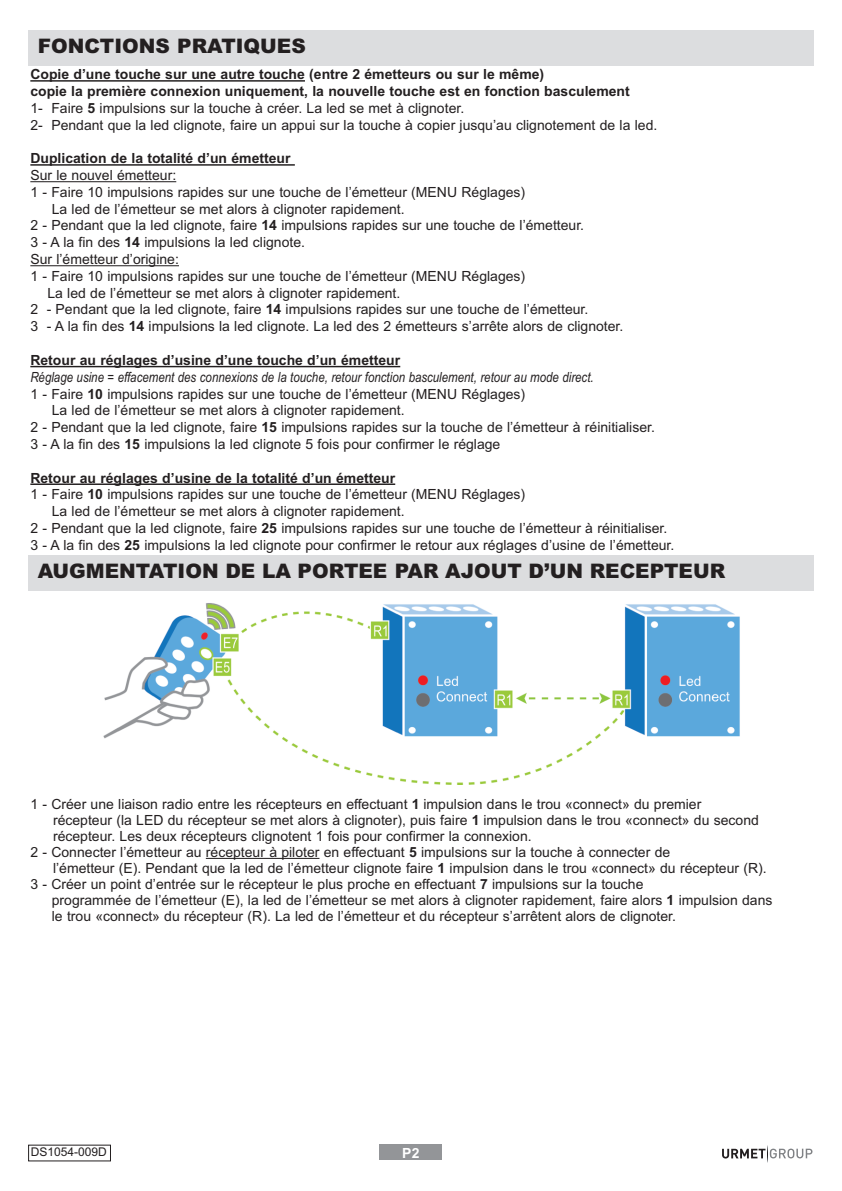
<style>
.page{position:relative;width:842px;height:1191px;background:#fff}
.page>*{position:absolute;margin:0;border:0;box-sizing:border-box;transform-origin:0 0}
.t1{font:900 20px "Arial";color:#231f20}
.t2{font:14px/16.8px "Arial";color:#231f20}
.t3{font:700 14px "Arial";color:#231f20}
.t4{font:italic 14px "Arial Narrow";color:#231f20}
.t5{font:700 14px "Arial";color:#fff}
.t6{font:12px "Arial";color:#231f20}
.s1{font-weight:700}
</style>
<div class="page">
<div style="left:28px;top:30px;width:786px;height:36px;background:#dcdddf"></div>
<hr style="left:30px;top:80px;width:275px;height:2px;background:#231f20">
<hr style="left:30px;top:164px;width:265px;height:2px;background:#231f20">
<hr style="left:30px;top:181px;width:146px;height:1px;background:#231f20">
<hr style="left:30px;top:265px;width:149px;height:1px;background:#231f20">
<hr style="left:30px;top:366px;width:370px;height:1px;background:#231f20">
<hr style="left:30px;top:483px;width:365px;height:2px;background:#231f20">
<div style="left:28px;top:555px;width:786px;height:36px;background:#dcdddf"></div>
<img style="left:103px;top:603px;width:637px;height:182px">
<hr style="left:206px;top:858px;width:113px;height:1px;background:#231f20">
<svg style="left:722px;top:1148px;width:90px;height:10px"></svg>
<div style="left:380px;top:1144px;width:62px;height:15px;background:#939598"></div>
<h1 class="t1" style="left:38px;top:35px;width:270px">FONCTIONS PRATIQUES</h1>
<p class="t2" style="left:30px;top:66px;width:628px"><span class="s1">Copie d’une touche sur une autre touche (entre 2 émetteurs ou sur le même)<br>copie la première connexion uniquement, la nouvelle touche est en fonction basculement<br></span>1- Faire <span class="s1">5</span> impulsions sur la touche à créer. La led se met à clignoter.<br>2- Pendant que la led clignote, faire un appui sur la touche à copier jusqu’au clignotement de la led.</p>
<p class="t3" style="left:30px;top:150px;width:262px">duplication de la totalité d’un émetteur</p>
<p class="t2" style="left:30px;top:167px;width:147px">Sur le nouvel émetteur:</p>
<p class="t2" style="left:30px;top:184px;width:496px">1 - Faire 10 impulsions rapides sur une touche de l’émetteur (MENU Réglages)</p>
<p class="t2" style="left:52px;top:200px;width:354px">La led de l’émetteur se met alors à clignoter rapidement.</p>
<p class="t2" style="left:30px;top:217px;width:555px">2 - Pendant que la led clignote, faire <span class="s1">14</span> impulsions rapides sur une touche de l’émetteur.</p>
<p class="t2" style="left:30px;top:234px;width:276px">3 - A la fin des <span class="s1">14</span> impulsions la led clignote.</p>
<p class="t2" style="left:30px;top:251px;width:150px">Sur l’émetteur d’origine:</p>
<p class="t2" style="left:30px;top:268px;width:496px">1 - Faire 10 impulsions rapides sur une touche de l’émetteur (MENU Réglages)</p>
<p class="t2" style="left:47px;top:284px;width:354px">La led de l’émetteur se met alors à clignoter rapidement.</p>
<p class="t2" style="left:30px;top:301px;width:560px">2 - Pendant que la led clignote, faire <span class="s1">14</span> impulsions rapides sur une touche de l’émetteur.</p>
<p class="t2" style="left:30px;top:318px;width:595px">3 - A la fin des <span class="s1">14</span> impulsions la led clignote. La led des 2 émetteurs s’arrête alors de clignoter.</p>
<p class="t3" style="left:30px;top:352px;width:372px">retour au réglages d’usine d’une touche d’un émetteur</p>
<p class="t4" style="left:30px;top:369px;width:565px">Réglage usine = effacement des connexions de la touche, retour fonction basculement, retour au mode direct.</p>
<p class="t2" style="left:30px;top:385px;width:496px">1 - Faire <span class="s1">10</span> impulsions rapides sur une touche de l’émetteur (MENU Réglages)</p>
<p class="t2" style="left:52px;top:402px;width:354px">La led de l’émetteur se met alors à clignoter rapidement.</p>
<p class="t2" style="left:30px;top:419px;width:626px">2 - Pendant que la led clignote, faire <span class="s1">15</span> impulsions rapides sur la touche de l’émetteur à réinitialiser.</p>
<p class="t2" style="left:30px;top:436px;width:472px">3 - A la fin des <span class="s1">15</span> impulsions la led clignote 5 fois pour confirmer le réglage</p>
<p class="t3" style="left:30px;top:469px;width:367px">retour au réglages d’usine de la totalité d’un émetteur</p>
<p class="t2" style="left:30px;top:486px;width:496px">1 - Faire <span class="s1">10</span> impulsions rapides sur une touche de l’émetteur (MENU Réglages)</p>
<p class="t2" style="left:52px;top:503px;width:354px">La led de l’émetteur se met alors à clignoter rapidement.</p>
<p class="t2" style="left:30px;top:520px;width:638px">2 - Pendant que la led clignote, faire <span class="s1">25</span> impulsions rapides sur une touche de l’émetteur à réinitialiser.</p>
<p class="t2" style="left:30px;top:536px;width:645px">3 - A la fin des <span class="s1">25</span> impulsions la led clignote pour confirmer le retour aux réglages d’usine de l’émetteur.</p>
<h1 class="t1" style="left:38px;top:559px;width:689px">AUGMENTATION DE LA PORTEE PAR AJOUT D’UN RECEPTEUR</h1>
<p class="t2" style="left:30px;top:795px;width:672px">1 - Créer une liaison radio entre les récepteurs en effectuant <span class="s1">1</span> impulsion dans le trou «connect» du premier</p>
<p class="t2" style="left:53px;top:811px;width:707px">récepteur (la LED du récepteur se met alors à clignoter), puis faire <span class="s1">1</span> impulsion dans le trou «connect» du second</p>
<p class="t2" style="left:53px;top:827px;width:480px">récepteur. Les deux récepteurs clignotent 1 fois pour confirmer la connexion.</p>
<p class="t2" style="left:30px;top:843px;width:641px">2 - Connecter l’émetteur au récepteur à piloter en effectuant <span class="s1">5</span> impulsions sur la touche à connecter de</p>
<p class="t2" style="left:53px;top:859px;width:715px">l’émetteur (E). Pendant que la led de l’émetteur clignote faire <span class="s1">1</span> impulsion dans le trou «connect» du récepteur (R).</p>
<p class="t2" style="left:30px;top:875px;width:615px">3 - Créer un point d’entrée sur le récepteur le plus proche en effectuant <span class="s1">7</span> impulsions sur la touche</p>
<p class="t2" style="left:52px;top:891px;width:722px">programmée de l’émetteur (E), la led de l’émetteur se met alors à clignoter rapidement, faire alors <span class="s1">1</span> impulsion dans</p>
<p class="t2" style="left:52px;top:907px;width:626px">le trou «connect» du récepteur (R). La led de l’émetteur et du récepteur s’arrêtent alors de clignoter.</p>
<p class="t6" style="left:31px;top:1145px;width:78px">DS1054-009D</p>
<p class="t5" style="left:402px;top:1145px;width:19px">P2</p>
</div>
